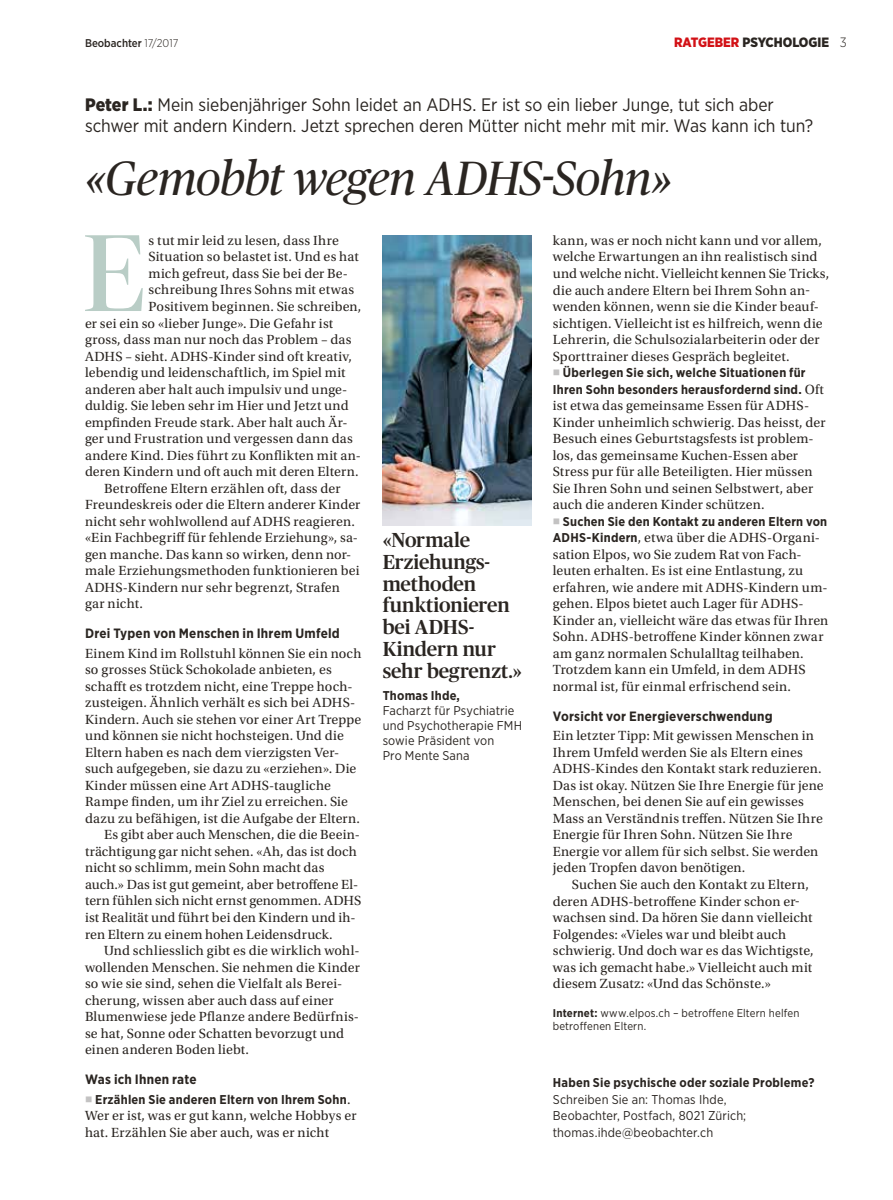
<style>
.page{position:relative;width:893px;height:1200px;background:#fff}
.page>*{position:absolute;margin:0;border:0;box-sizing:border-box;transform-origin:0 0}
.t1{font:109.2px "Publico Banner";color:#b9cdc6}
.t2{font:italic 48px "Publico Headline";letter-spacing:-.015em;color:#2a2521}
.t3{font:500 20.25px/21.8px "Publico Headline";letter-spacing:-.005em;color:#2a2521}
.t4{font:18px/21px "Gotham Narrow";letter-spacing:-.005em;color:#2a2521}
.t5{font:13.95px/16.5px "Utopia Std";letter-spacing:.01em;color:#2a2521}
.t6{font:700 13.5px "Gotham Narrow";letter-spacing:.015em;color:#2a2521}
.t7{font:900 13.5px "Gotham Narrow";color:#2a2521}
.t8{font:700 12.75px/16.5px "Gotham Narrow";letter-spacing:.02em;color:#2a2521}
.t9{font:12.75px/15px "Gotham Narrow";letter-spacing:.01em;color:#2a2521}
.t10{font:11.25px/12.8px "Gotham Narrow";letter-spacing:.015em;color:#2a2521}
.t11{font:500 11.25px "Gotham Narrow";color:#2a2521}
.s1{font-weight:300}
.s2{color:#d21116}
.s3{font-weight:900}
.s4{font-family:"Utopia Std";font-weight:400;font-size:13.95px}
.s5{font-family:"Gotham Narrow";font-weight:700;font-size:12.75px}
.s6{font-weight:700}
</style>
<div class="page">
<img style="left:383px;top:236px;width:148px;height:289px">
<p class="t11" style="left:85px;top:36px;width:95px">Beobachter <span class="s1">17/2017</span></p>
<p class="t7" style="left:674px;top:33px;width:174px"><span class="s2">RATGEBER</span> PSYCHOLOGIE <span class="s1">3</span></p>
<p class="t4" style="left:85px;top:94px;width:730px"><span class="s3">Peter L.:</span> Mein siebenjähriger Sohn leidet an ADHS. Er ist so ein lieber Junge, tut sich aber schwer mit andern Kindern. Jetzt sprechen deren Mütter nicht mehr mit mir. Was kann ich tun?</p>
<h2 class="t2" style="left:85px;top:145px;width:589px">«Gemobbt wegen ADHS-Sohn»</h2>
<h1 class="t1" style="left:84px;top:199px;width:63px">E</h1>
<p class="t5" style="left:149px;top:232px;width:192px">s tut mir leid zu lesen, dass Ihre</p>
<p class="t5" style="left:553px;top:232px;width:278px">kann, was er noch nicht kann und vor allem, welche Erwartungen an ihn realistisch sind und welche nicht. Vielleicht kennen Sie Tricks, die auch andere Eltern bei Ihrem Sohn an&shy;wenden können, wenn sie die Kinder beauf&shy;sichtigen. Vielleicht ist es hilfreich, wenn die Lehrerin, die Schulsozialarbeiterin oder der Sporttrainer dieses Gespräch begleitet.</p>
<p class="t8" style="left:553px;top:364px;width:273px;text-indent:10px">Überlegen Sie sich, welche Situationen für<br>Ihren Sohn besonders herausfordernd sind. <span class="s4">Oft</span></p>
<p class="t5" style="left:553px;top:397px;width:274px">ist etwa das gemeinsame Essen für ADHS-Kinder unheimlich schwierig. Das heisst, der Besuch eines Geburtstagsfests ist problem&shy;los, das gemeinsame Kuchen-Essen aber Stress pur für alle Beteiligten. Hier müssen Sie Ihren Sohn und seinen Selbstwert, aber auch die anderen Kinder schützen.</p>
<p class="t8" style="left:563px;top:512px;width:266px">Suchen Sie den Kontakt zu anderen Eltern von</p>
<p class="t5" style="left:553px;top:529px;width:277px"><span class="s5">ADHS-Kindern</span>, etwa über die ADHS-Organi&shy;sation Elpos, wo Sie zudem Rat von Fach&shy;leuten erhalten. Es ist eine Entlastung, zu erfahren, wie andere mit ADHS-Kindern um&shy;gehen. Elpos bietet auch Lager für ADHS-Kinder an, vielleicht wäre das etwas für Ihren Sohn. ADHS-betroffene Kinder können zwar am ganz normalen Schulalltag teilhaben.<br>Trotzdem kann ein Umfeld, in dem ADHS normal ist, für einmal erfrischend sein.</p>
<p class="t6" style="left:553px;top:707px;width:221px">Vorsicht vor Energieverschwendung</p>
<p class="t5" style="left:553px;top:727px;width:272px">Ein letzter Tipp: Mit gewissen Menschen in Ihrem Umfeld werden Sie als Eltern eines ADHS-Kindes den Kontakt stark reduzieren.<br>Das ist okay. Nützen Sie Ihre Energie für jene Menschen, bei denen Sie auf ein gewisses Mass an Verständnis treffen. Nützen Sie Ihre Energie für Ihren Sohn. Nützen Sie Ihre Energie vor allem für sich selbst. Sie werden jeden Tropfen davon benötigen.</p>
<p class="t5" style="left:553px;top:876px;width:262px;text-indent:19px">Suchen Sie auch den Kontakt zu Eltern, deren ADHS-betroffene Kinder schon er&shy;wachsen sind. Da hören Sie dann vielleicht Folgendes: «Vieles war und bleibt auch schwierig. Und doch war es das Wichtigste, was ich gemacht habe.» Vielleicht auch mit diesem Zusatz: «Und das Schönste.»</p>
<p class="t10" style="left:553px;top:1006px;width:248px"><span class="s6">Internet:</span> www.elpos.ch – betroffene Eltern helfen betroffenen Eltern.</p>
<p class="t5" style="left:149px;top:249px;width:212px">Situation so belastet ist. Und es hat</p>
<p class="t5" style="left:149px;top:265px;width:201px">mich gefreut, dass Sie bei der Be-</p>
<p class="t5" style="left:149px;top:282px;width:207px">schreibung Ihres Sohns mit etwas</p>
<p class="t5" style="left:149px;top:298px;width:214px">Positivem beginnen. Sie schreiben,</p>
<p class="t5" style="left:85px;top:315px;width:250px">er sei ein so «lieber Junge». Die Gefahr ist</p>
<p class="t5" style="left:85px;top:331px;width:268px">gross, dass man nur noch das Problem – das</p>
<p class="t5" style="left:85px;top:348px;width:268px">ADHS – sieht. ADHS-Kinder sind oft kreativ,</p>
<p class="t5" style="left:85px;top:364px;width:262px">lebendig und leidenschaftlich, im Spiel mit</p>
<p class="t5" style="left:85px;top:381px;width:264px">anderen aber halt auch impulsiv und unge-</p>
<p class="t5" style="left:85px;top:397px;width:265px">duldig. Sie leben sehr im Hier und Jetzt und</p>
<p class="t5" style="left:85px;top:414px;width:264px">empfinden Freude stark. Aber halt auch Är-</p>
<p class="t5" style="left:85px;top:430px;width:269px">ger und Frustration und vergessen dann das</p>
<p class="t5" style="left:85px;top:447px;width:278px">andere Kind. Dies führt zu Konflikten mit an-</p>
<p class="t5" style="left:85px;top:463px;width:275px">deren Kindern und oft auch mit deren Eltern.</p>
<p class="t5" style="left:104px;top:480px;width:238px">Betroffene Eltern erzählen oft, dass der</p>
<p class="t5" style="left:85px;top:496px;width:277px">Freundeskreis oder die Eltern anderer Kinder</p>
<p class="t5" style="left:85px;top:513px;width:271px">nicht sehr wohlwollend auf ADHS reagieren.</p>
<p class="t5" style="left:85px;top:529px;width:274px">«Ein Fachbegriff für fehlende Erziehung», sa-</p>
<p class="t5" style="left:85px;top:546px;width:268px">gen manche. Das kann so wirken, denn nor-</p>
<p class="t5" style="left:85px;top:562px;width:276px">male Erziehungsmethoden funktionieren bei</p>
<p class="t5" style="left:85px;top:579px;width:256px">ADHS-Kindern nur sehr begrenzt, Strafen</p>
<p class="t5" style="left:85px;top:595px;width:59px">gar nicht.</p>
<p class="t6" style="left:85px;top:624px;width:256px">Drei Typen von Menschen in Ihrem Umfeld</p>
<p class="t5" style="left:85px;top:645px;width:278px">Einem Kind im Rollstuhl können Sie ein noch</p>
<p class="t5" style="left:85px;top:661px;width:248px">so grosses Stück Schokolade anbieten, es</p>
<p class="t5" style="left:85px;top:678px;width:269px">schafft es trotzdem nicht, eine Treppe hoch-</p>
<p class="t5" style="left:85px;top:694px;width:272px">zusteigen. Ähnlich verhält es sich bei ADHS-</p>
<p class="t5" style="left:85px;top:711px;width:278px">Kindern. Auch sie stehen vor einer Art Treppe</p>
<p class="t5" style="left:85px;top:727px;width:260px">und können sie nicht hochsteigen. Und die</p>
<p class="t5" style="left:85px;top:744px;width:256px">Eltern haben es nach dem vierzigsten Ver-</p>
<p class="t5" style="left:85px;top:760px;width:273px">such aufgegeben, sie dazu zu «erziehen». Die</p>
<p class="t5" style="left:85px;top:777px;width:247px">Kinder müssen eine Art ADHS-taugliche</p>
<p class="t5" style="left:85px;top:793px;width:264px">Rampe finden, um ihr Ziel zu erreichen. Sie</p>
<p class="t5" style="left:85px;top:810px;width:277px">dazu zu befähigen, ist die Aufgabe der Eltern.</p>
<p class="t5" style="left:104px;top:826px;width:257px">Es gibt aber auch Menschen, die die Beein-</p>
<p class="t5" style="left:85px;top:843px;width:273px">trächtigung gar nicht sehen. «Ah, das ist doch</p>
<p class="t5" style="left:85px;top:859px;width:241px">nicht so schlimm, mein Sohn macht das</p>
<p class="t5" style="left:85px;top:876px;width:275px">auch.» Das ist gut gemeint, aber betroffene El-</p>
<p class="t5" style="left:85px;top:892px;width:278px">tern fühlen sich nicht ernst genommen. ADHS</p>
<p class="t5" style="left:85px;top:909px;width:272px">ist Realität und führt bei den Kindern und ih-</p>
<p class="t5" style="left:85px;top:925px;width:249px">ren Eltern zu einem hohen Leidensdruck.</p>
<p class="t5" style="left:104px;top:942px;width:257px">Und schliesslich gibt es die wirklich wohl-</p>
<p class="t5" style="left:85px;top:958px;width:276px">wollenden Menschen. Sie nehmen die Kinder</p>
<p class="t5" style="left:85px;top:975px;width:259px">so wie sie sind, sehen die Vielfalt als Berei-</p>
<p class="t5" style="left:85px;top:991px;width:250px">cherung, wissen aber auch dass auf einer</p>
<p class="t5" style="left:85px;top:1008px;width:276px">Blumenwiese jede Pflanze andere Bedürfnis-</p>
<p class="t5" style="left:85px;top:1024px;width:261px">se hat, Sonne oder Schatten bevorzugt und</p>
<p class="t5" style="left:85px;top:1041px;width:165px">einen anderen Boden liebt.</p>
<p class="t6" style="left:85px;top:1070px;width:113px">Was ich Ihnen rate</p>
<p class="t8" style="left:95px;top:1090px;width:257px">Erzählen Sie anderen Eltern von Ihrem Sohn<span class="s4">.</span></p>
<p class="t5" style="left:85px;top:1107px;width:273px">Wer er ist, was er gut kann, welche Hobbys er hat. Erzählen Sie aber auch, was er nicht</p>
<h3 class="t3" style="left:383px;top:528px;width:141px">«Normale<br>Erziehungs&shy;methoden funktionieren bei ADHS-<br>Kindern nur sehr begrenzt.»</h3>
<p class="t8" style="left:383px;top:686px;width:79px">Thomas Ihde,</p>
<p class="t9" style="left:383px;top:702px;width:141px">Facharzt für Psychiatrie und Psychotherapie FMH sowie Präsident von<br>Pro Mente Sana</p>
<p class="t8" style="left:553px;top:1073px;width:263px">Haben Sie psychische oder soziale Probleme?</p>
<p class="t9" style="left:553px;top:1090px;width:195px;line-height:16.5px">Schreiben Sie an: Thomas Ihde,<br>Beobachter, Postfach, 8021 Zürich; thomas.ihde@beobachter.ch</p>
</div>
